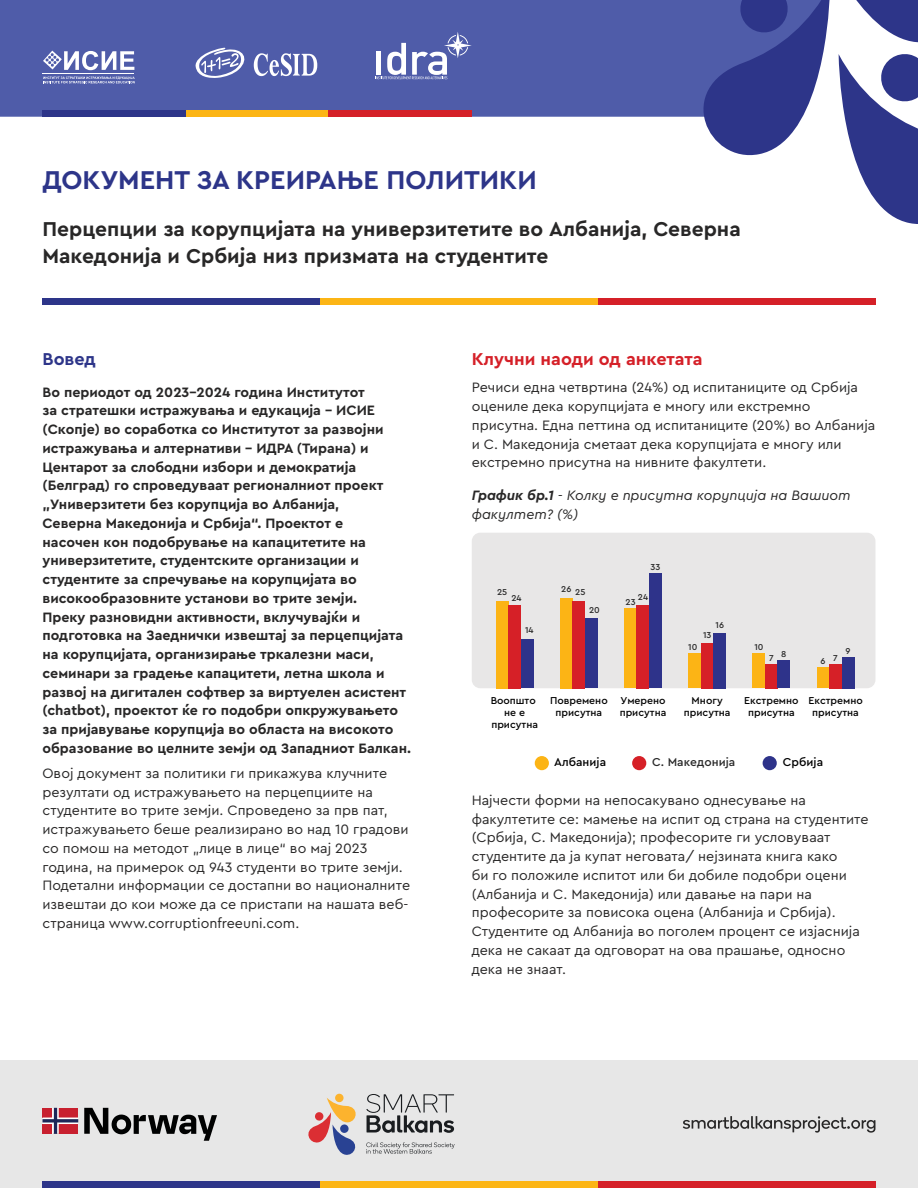
<style>
.page{position:relative;width:918px;height:1188px;background:#fff}
.page>*{position:absolute;margin:0;border:0;box-sizing:border-box;transform-origin:0 0}
.t1{font:700 27px "Cera Pro";color:#2d3589}
.t2{font:700 21px/27px "Cera Pro";color:#282727}
.t3{font:700 18px "Cera Pro";color:#d52028}
.t4{font:700 18px "Cera Pro";color:#2d3589}
.t5{font:14.25px/18.8px "Cera Pro";color:#282727}
.t6{font:700 14.25px/18.8px "Cera Pro";color:#282727}
.t7{font:italic 14.25px/19.5px "Cera Pro";color:#282727}
.t8{font:500 12px "Cera Pro";letter-spacing:.005em;color:#000}
.t9{font:500 12px "Cera Pro";letter-spacing:.005em;color:#282828}
.t10{font:500 10.5px/12px "Cera Pro";color:#000;text-align:center}
.t11{font:500 9px "Cera Pro";letter-spacing:.005em;color:#282828}
.s1{font-weight:700}
</style>
<div class="page">
<div style="left:0;top:1061px;width:918px;height:127px;background:#e7e7e7"></div>
<div style="left:0;top:0;width:673px;height:117px;background:#4f5ca9"></div>
<svg style="left:84px;top:1108px;width:133px;height:33px"></svg>
<svg style="left:43px;top:1108px;width:35px;height:26px"></svg>
<svg style="left:308px;top:1094px;width:147px;height:61px"></svg>
<div style="left:472px;top:533px;width:403px;height:155px;background:#e8e7e7;border-radius:9px"></div>
<div style="left:535px;top:756px;width:14px;height:14px;background:#fcb415;border-radius:50%"></div>
<div style="left:632px;top:756px;width:14px;height:14px;background:#d62027;border-radius:50%"></div>
<div style="left:763px;top:756px;width:14px;height:14px;background:#2e338a;border-radius:50%"></div>
<div style="left:496px;top:601px;width:12px;height:87px;background:#fcb415"></div>
<div style="left:508px;top:605px;width:13px;height:83px;background:#d62027"></div>
<div style="left:521px;top:640px;width:13px;height:48px;background:#2e338a"></div>
<div style="left:560px;top:598px;width:13px;height:90px;background:#fcb415"></div>
<div style="left:573px;top:601px;width:12px;height:87px;background:#d62027"></div>
<div style="left:585px;top:619px;width:13px;height:69px;background:#2e338a"></div>
<div style="left:624px;top:608px;width:13px;height:80px;background:#fcb415"></div>
<div style="left:637px;top:605px;width:12px;height:83px;background:#d62027"></div>
<div style="left:649px;top:574px;width:13px;height:114px;background:#2e338a"></div>
<div style="left:689px;top:654px;width:12px;height:34px;background:#fcb415"></div>
<div style="left:701px;top:643px;width:13px;height:45px;background:#d62027"></div>
<div style="left:714px;top:633px;width:12px;height:55px;background:#2e338a"></div>
<div style="left:753px;top:654px;width:12px;height:34px;background:#fcb415"></div>
<div style="left:765px;top:664px;width:13px;height:24px;background:#d62027"></div>
<div style="left:778px;top:660px;width:12px;height:28px;background:#2e338a"></div>
<div style="left:817px;top:667px;width:12px;height:21px;background:#fcb415"></div>
<div style="left:829px;top:664px;width:13px;height:24px;background:#d62027"></div>
<div style="left:842px;top:657px;width:12px;height:31px;background:#2e338a"></div>
<svg style="left:195px;top:48px;width:122px;height:31px"></svg>
<svg style="left:376px;top:32px;width:96px;height:47px"></svg>
<svg style="left:43px;top:77px;width:92px;height:6px"></svg>
<hr style="left:43px;top:73px;width:91px;height:1px;background:#fff">
<svg style="left:43px;top:51px;width:91px;height:19px"></svg>
<svg style="left:683px;top:1116px;width:192px;height:17px"></svg>
<svg style="left:673px;top:0;width:245px;height:224px"></svg>
<div style="left:320px;top:298px;width:278px;height:7px;background:#fcb515"></div>
<div style="left:598px;top:298px;width:277px;height:7px;background:#d52028"></div>
<div style="left:43px;top:298px;width:277px;height:7px;background:#2d3589"></div>
<div style="left:186px;top:111px;width:143px;height:6px;background:#fcb515"></div>
<div style="left:329px;top:111px;width:143px;height:6px;background:#d52028"></div>
<div style="left:43px;top:111px;width:143px;height:6px;background:#2d3589"></div>
<div style="left:320px;top:1182px;width:278px;height:6px;background:#fcb515"></div>
<div style="left:598px;top:1182px;width:277px;height:6px;background:#d52028"></div>
<div style="left:43px;top:1182px;width:277px;height:6px;background:#2d3589"></div>
<h1 class="t1" style="left:43px;top:162px;width:496px">ДОКУМЕНТ ЗА КРЕИРАЊЕ ПОЛИТИКИ</h1>
<h2 class="t2" style="left:43px;top:214px;width:700px">Перцепции за корупцијата на универзитетите во Албанија, Северна<br>Македонија и Србија низ призмата на студентите</h2>
<p class="t4" style="left:43px;top:347px;width:55px">Вовед</p>
<p class="t6" style="left:43px;top:382px;width:370px">Во периодот од 2023-2024 година Институтот<br>за стратешки истражувања и едукација – ИСИЕ (Скопје) во соработка со Институтот за развојни истражувања и алтернативи – ИДРА (Тирана) и Центарот за слободни избори и демократија (Белград) го спроведуваат регионалниот проект „Универзитети без корупција во Албанија,<br>Северна Македонија и Србија“. Проектот е<br>насочен кон подобрување на капацитетите на универзитетите, студентските организации и студентите за спречување на корупцијата во високообразовните установи во трите земји.<br>Преку разновидни активности, вклучувајќи и подготовка на Заеднички извештај за перцепцијата на корупцијата, организирање тркалезни маси, семинари за градење капацитети, летна школа и развој на дигитален софтвер за виртуелен асистент (chatbot), проектот ќе го подобри опкружувањето за пријавување корупција во областа на високото образование во целните земји од Западниот Балкан.</p>
<p class="t5" style="left:43px;top:763px;width:369px">Овој документ за политики ги прикажува клучните резултати од истражувањето на перцепциите на студентите во трите земји. Спроведено за прв пат, истражувањето беше реализирано во над 10 градови со помош на методот „лице в лице“ во мај 2023 година, на примерок од 943 студенти во трите земји.<br>Подетални информации се достапни во националните извештаи до кои може да се пристапи на нашата веб&shy;страница www.corruptionfreeuni.com.</p>
<p class="t3" style="left:472px;top:347px;width:233px">Клучни наоди од анкетата</p>
<p class="t5" style="left:472px;top:377px;width:405px">Речиси една четвртина (24%) од испитаниците од Србија оцениле дека корупцијата e многу или екстремно присутна. Една петтина од испитаниците (20%) во Албанија и С. Македонија сметаат дека корупцијата e многу или екстремно присутна на нивните факултети.</p>
<p class="t7" style="left:472px;top:484px;width:380px"><span class="s1">График бр.1</span> - Колку е присутна корупција на Вашиот факултет? (%)</p>
<p class="t11" style="left:651px;top:561px;width:11px">33</p>
<p class="t11" style="left:497px;top:586px;width:12px">25</p>
<p class="t11" style="left:511px;top:592px;width:12px">24</p>
<p class="t11" style="left:561px;top:585px;width:26px">26 25</p>
<p class="t11" style="left:638px;top:591px;width:12px">24</p>
<p class="t11" style="left:625px;top:596px;width:12px">23</p>
<p class="t11" style="left:589px;top:604px;width:12px">20</p>
<p class="t11" style="left:525px;top:624px;width:10px">14</p>
<p class="t11" style="left:716px;top:619px;width:10px">16</p>
<p class="t11" style="left:703px;top:629px;width:10px">13</p>
<p class="t11" style="left:688px;top:641px;width:11px">10</p>
<p class="t11" style="left:754px;top:641px;width:11px">10</p>
<p class="t11" style="left:769px;top:650px;width:19px">7 8</p>
<p class="t11" style="left:821px;top:653px;width:19px">6 7</p>
<p class="t11" style="left:846px;top:645px;width:7px">9</p>
<p class="t10" style="left:491px;top:694px;width:49px">Воопшто не е присутна</p>
<p class="t10" style="left:550px;top:694px;width:59px">Повремено присутна</p>
<p class="t10" style="left:620px;top:694px;width:48px;text-align:left">Умерено присутна</p>
<p class="t10" style="left:684px;top:694px;width:48px">Многу присутна</p>
<p class="t10" style="left:744px;top:694px;width:56px">Екстремно присутна</p>
<p class="t10" style="left:808px;top:694px;width:56px">Екстремно присутна</p>
<p class="t8" style="left:554px;top:754px;width:54px">Албанија</p>
<p class="t9" style="left:652px;top:754px;width:85px">С. Македонија</p>
<p class="t8" style="left:783px;top:754px;width:42px">Србија</p>
<p class="t5" style="left:472px;top:790px;width:398px">Најчести форми на непосакувано однесување на факултетите се: мамење на испит од страна на студентите (Србија, С. Македонија); професорите ги условуваат студентите да ја купат неговата/ нејзината книга како<br>би го положиле испитот или би добиле подобри оцени (Албанија и С. Македонија) или давање на пари на професорите за повисока оцена (Албанија и Србија).<br>Студентите од Албанија во поголем процент се изјаснија дека не сакаат да одговорат на ова прашање, односно дека не знаат.</p>
</div>
